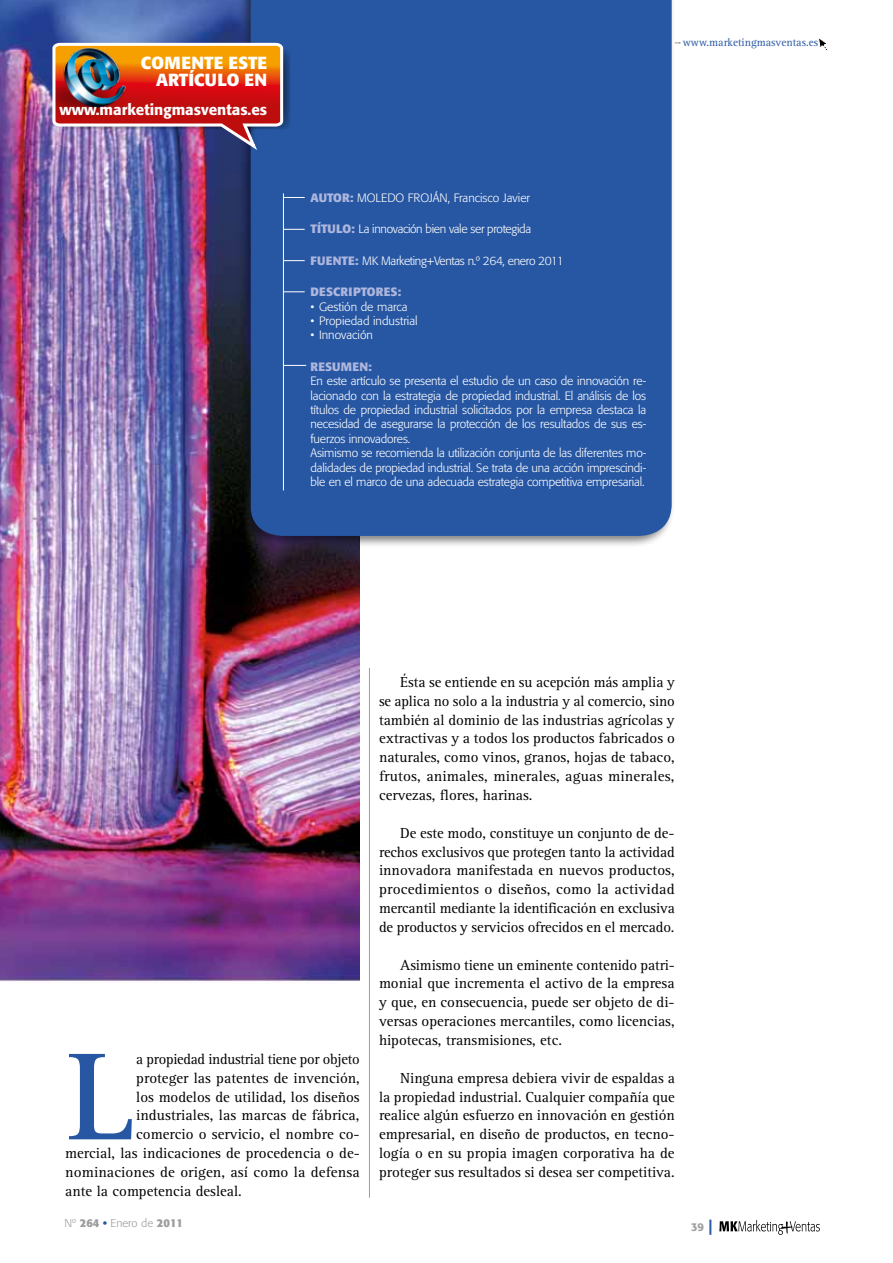
<style>
.page{position:relative;width:893px;height:1263px;background:#fff}
.page>*{position:absolute;margin:0;border:0;box-sizing:border-box;transform-origin:0 0}
.t1{font:700 128.25px "Rotis Serif";color:#2757a3}
.t2{font:700 17.4px/17.5px "Formata";color:#fff;text-align:right}
.t3{font:500 15.15px "Formata";color:#fff}
.t4{font:15px/18.9px "Rotis Serif";color:#000;text-align:justify}
.t5{font:300 12px/14.4px "Formata";letter-spacing:-.015em;color:#fff}
.t6{font:700 12px "Formata";letter-spacing:.015em;color:#aeb6dd}
.t7{font:11.25px "Rotis Serif";color:#2757a3}
.t8{font:300 11.25px "Formata";color:#9d9d9c}
.t9{font:500 11.25px "Formata";color:#9d9d9c}
.s1{font-weight:700;color:#aeb6dd}
.s2{font-weight:700}
.s3{font-weight:700;color:#2757a3}
.s4{font-weight:700;font-size:15.15px;color:#2757a3}
</style>
<div class="page">
<img style="left:0;top:0;width:360px;height:982px">
<div style="left:238px;top:0;width:438px;height:548px;background:#000;opacity:.5"></div>
<div style="left:251px;top:0;width:421px;height:538px;background:#2757a3"></div>
<svg style="left:284px;top:365px;width:22px;height:1px"></svg>
<hr style="left:283px;top:193px;width:1px;height:297px;background:#fff">
<svg style="left:284px;top:197px;width:21px;height:1px"></svg>
<svg style="left:284px;top:229px;width:21px;height:1px"></svg>
<svg style="left:284px;top:291px;width:21px;height:1px"></svg>
<svg style="left:284px;top:260px;width:21px;height:1px"></svg>
<img style="left:51px;top:41px;width:240px;height:113px">
<svg style="left:719px;top:1220px;width:101px;height:15px"></svg>
<hr style="left:369px;top:668px;width:1px;height:530px;background:#9d9d9c">
<svg style="left:818px;top:38px;width:9px;height:12px"></svg>
<svg style="left:675px;top:42px;width:6px;height:2px"></svg>
<p class="t2" style="left:141px;top:53px;width:128px">COMENTE ESTE<br>ARTÍCULO EN</p>
<p class="t3" style="left:60px;top:101px;width:209px">www.marketingmasventas.es</p>
<p class="t7" style="left:683px;top:36px;width:137px">www.marketingmasventas.es</p>
<p class="t5" style="left:311px;top:191px;width:221px"><span class="s1">AUTOR:</span> MOLEDO FROJÁN, Francisco Javier</p>
<p class="t5" style="left:311px;top:222px;width:222px"><span class="s1">TÍTULO:</span> La innovación bien vale ser protegida</p>
<p class="t5" style="left:311px;top:254px;width:255px"><span class="s1">FUENTE:</span> MK Marketing+Ventas n.º 264, enero 2011</p>
<p class="t6" style="left:311px;top:284px;width:92px">DESCRIPTORES:</p>
<p class="t5" style="left:311px;top:299px;width:99px">• Gestión de marca</p>
<p class="t5" style="left:311px;top:314px;width:109px">• Propiedad industrial</p>
<p class="t5" style="left:311px;top:328px;width:64px">• Innovación</p>
<p class="t6" style="left:311px;top:359px;width:63px">RESUMEN:</p>
<p class="t5" style="left:311px;top:374px;width:337px">En este artículo se presenta el estudio de un caso de innovación re&shy;lacionado con la estrategia de propiedad industrial. El análisis de los títulos de propiedad industrial solicitados por la empresa destaca la necesidad de asegurarse la protección de los resultados de sus es&shy;fuerzos innovadores.<br>Asimismo se recomienda la utilización conjunta de las diferentes mo&shy;dalidades de propiedad industrial. Se trata de una acción imprescindi&shy;ble en el marco de una adecuada estrategia competitiva empresarial.</p>
<h1 class="t1" style="left:67px;top:1021px;width:70px">L</h1>
<p class="t4" style="left:136px;top:1050px;width:225px">a propiedad industrial tiene por objeto</p>
<p class="t4" style="left:136px;top:1069px;width:225px">proteger las patentes de invención,</p>
<p class="t4" style="left:136px;top:1088px;width:225px">los modelos de utilidad, los diseños</p>
<p class="t4" style="left:136px;top:1106px;width:225px">industriales, las marcas de fábrica,</p>
<p class="t4" style="left:136px;top:1125px;width:225px">comercio o servicio, el nombre co-</p>
<p class="t4" style="left:65px;top:1144px;width:296px">mercial, las indicaciones de procedencia o de-</p>
<p class="t4" style="left:65px;top:1163px;width:296px">nominaciones de origen, así como la defensa</p>
<p class="t4" style="left:65px;top:1182px;width:178px">ante la competencia desleal.</p>
<p class="t8" style="left:65px;top:1216px;width:120px">Nº <span class="s2">264</span> <span class="s3">•</span> Enero de <span class="s2">2011</span></p>
<p class="t4" style="left:379px;top:673px;width:297px;text-indent:21px">Ésta se entiende en su acepción más amplia y se aplica no solo a la industria y al comercio, sino también al dominio de las industrias agrícolas y extractivas y a todos los productos fabricados o naturales, como vinos, granos, hojas de tabaco, frutos, animales, minerales, aguas minerales, cervezas, flores, harinas.</p>
<p class="t4" style="left:379px;top:824px;width:297px;text-indent:21px">De este modo, constituye un conjunto de de&shy;rechos exclusivos que protegen tanto la actividad innovadora manifestada en nuevos productos, procedimientos o diseños, como la actividad mercantil mediante la identificación en exclusiva de productos y servicios ofrecidos en el mercado.</p>
<p class="t4" style="left:379px;top:956px;width:297px;text-indent:21px">Asimismo tiene un eminente contenido patri&shy;monial que incrementa el activo de la empresa y que, en consecuencia, puede ser objeto de di&shy;versas operaciones mercantiles, como licencias, hipotecas, transmisiones, etc.</p>
<p class="t4" style="left:379px;top:1069px;width:297px;text-indent:21px">Ninguna empresa debiera vivir de espaldas a la propiedad industrial. Cualquier compañía que realice algún esfuerzo en innovación en gestión empresarial, en diseño de productos, en tecno&shy;logía o en su propia imagen corporativa ha de proteger sus resultados si desea ser competitiva.</p>
<p class="t9" style="left:691px;top:1220px;width:23px">39 <span class="s4">|</span></p>
</div>
